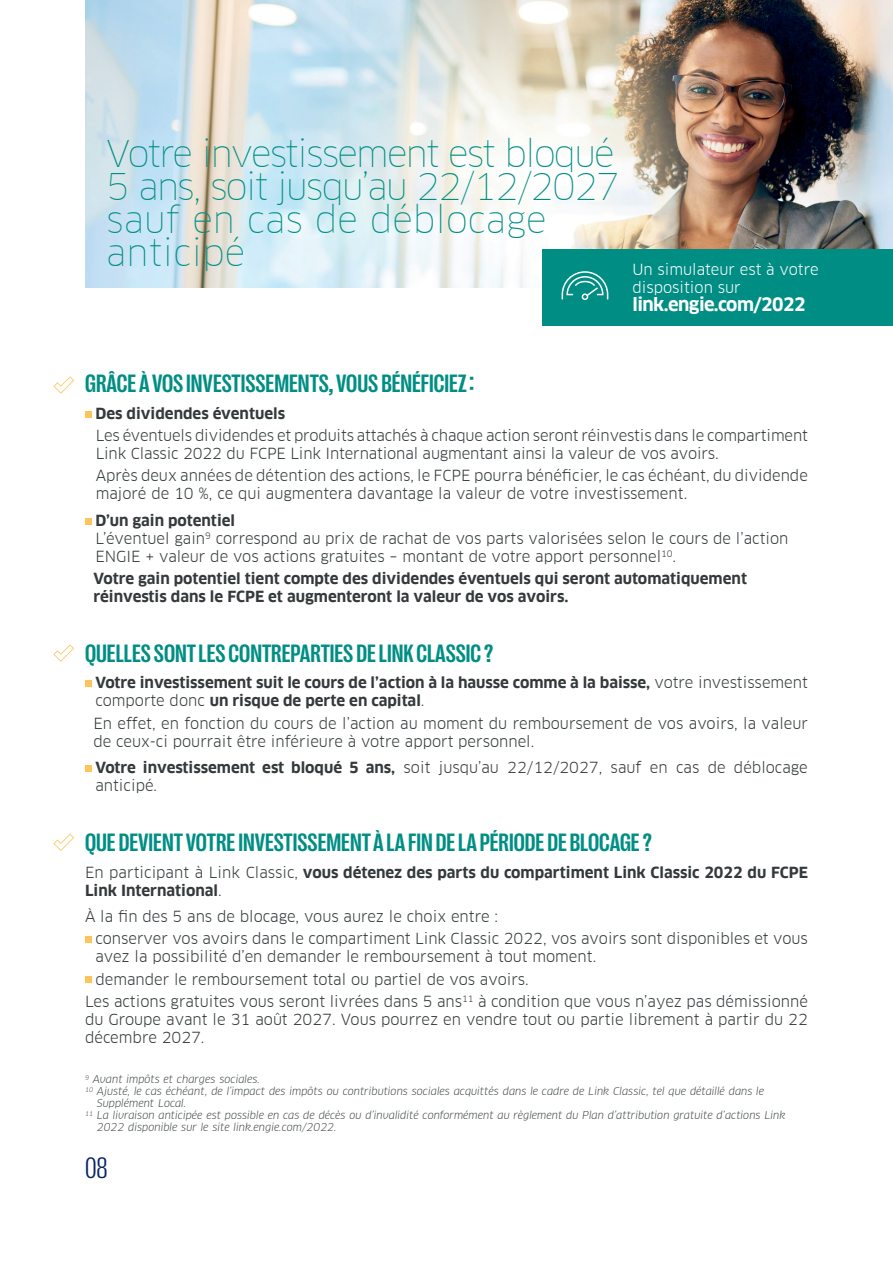
<style>
.page{position:relative;width:893px;height:1263px;background:#fff}
.page>*{position:absolute;margin:0;border:0;box-sizing:border-box;transform-origin:0 0}
.t1{font:100 36px/33px "Clan Offc Pro";letter-spacing:-.05em;color:#008e84}
.t2{font:100 36px/33px "Clan Offc Pro";color:#008e84}
.t3{font:300 condensed 30px "Right Grotesk";color:#052265}
.t4{font:700 condensed 25.5px "Right Grotesk";color:#008e84}
.t5{font:700 18px "Clan Offc Pro";letter-spacing:-.03em;color:#fff}
.t6{font:15px/18px "Clan Offc Pro";color:#343a3c}
.t7{font:700 15px/18px "Clan Offc Pro";color:#343a3c}
.t8{font:15px/18px "Clan Offc Pro";color:#fff}
.t9{font:italic 10.5px/12px "Clan Offc Pro";color:#343a3c}
.s1{font-weight:700}
.s2{font-weight:400}
</style>
<div class="page">
<img style="left:85px;top:0;width:808px;height:287px">
<div style="left:543px;top:249px;width:350px;height:76px;background:#008e84"></div>
<svg style="left:53px;top:376px;width:21px;height:18px"></svg>
<svg style="left:53px;top:644px;width:21px;height:18px"></svg>
<svg style="left:53px;top:834px;width:21px;height:17px"></svg>
<svg style="left:85px;top:411px;width:6px;height:6px"></svg>
<svg style="left:85px;top:518px;width:6px;height:6px"></svg>
<div style="left:85px;top:680px;width:6px;height:7px;background:#fec459"></div>
<svg style="left:85px;top:765px;width:6px;height:6px"></svg>
<div style="left:85px;top:936px;width:6px;height:7px;background:#fec459"></div>
<div style="left:85px;top:976px;width:6px;height:7px;background:#fec459"></div>
<svg style="left:562px;top:271px;width:46px;height:29px"></svg>
<p class="t1" style="left:106px;top:137px;width:515px">Votre investissement est bloqué<br>5 ans, soit jusqu’au 22/12/2027</p>
<p class="t2" style="left:106px;top:203px;width:442px">sauf en cas de déblocage anticipé</p>
<p class="t8" style="left:632px;top:260px;width:188px">Un simulateur est à votre disposition sur</p>
<p class="t5" style="left:632px;top:294px;width:175px">link.engie.com/2022</p>
<p class="t4" style="left:85px;top:370px;width:390px">GRÂCE À VOS INVESTISSEMENTS, VOUS BÉNÉFICIEZ :</p>
<p class="t7" style="left:95px;top:404px;width:191px">Des dividendes éventuels</p>
<p class="t6" style="left:96px;top:426px;width:714px">Les éventuels dividendes et produits attachés à chaque action seront réinvestis dans le compartiment<br>Link Classic 2022 du FCPE Link International augmentant ainsi la valeur de vos avoirs.</p>
<p class="t6" style="left:96px;top:467px;width:714px">Après deux années de détention des actions, le FCPE pourra bénéficier, le cas échéant, du dividende majoré de 10 %, ce qui augmentera davantage la valeur de votre investissement.</p>
<p class="t6" style="left:95px;top:511px;width:695px"><span class="s1">D’un gain potentiel<br></span>L’éventuel gain<sup>9</sup> correspond au prix de rachat de vos parts valorisées selon le cours de l’action<br>ENGIE + valeur de vos actions gratuites – montant de votre apport personnel<sup>10</sup>.</p>
<p class="t7" style="left:94px;top:570px;width:655px">Votre gain potentiel tient compte des dividendes éventuels qui seront automatiquement réinvestis dans le FCPE et augmenteront la valeur de vos avoirs.</p>
<p class="t4" style="left:85px;top:640px;width:410px">QUELLES SONT LES CONTREPARTIES DE LINK CLASSIC ?</p>
<p class="t7" style="left:95px;top:674px;width:714px">Votre investissement suit le cours de l’action à la hausse comme à la baisse, <span class="s2">votre investissement comporte donc</span> un risque de perte en capital<span class="s2">.</span></p>
<p class="t6" style="left:94px;top:714px;width:716px">En effet, en fonction du cours de l’action au moment du remboursement de vos avoirs, la valeur de ceux-ci pourrait être inférieure à votre apport personnel.</p>
<p class="t6" style="left:95px;top:758px;width:714px"><span class="s1">Votre investissement est bloqué 5 ans,</span> soit jusqu’au 22/12/2027, sauf en cas de déblocage anticipé.</p>
<p class="t4" style="left:85px;top:829px;width:568px">QUE DEVIENT VOTRE INVESTISSEMENT À LA FIN DE LA PÉRIODE DE BLOCAGE ?</p>
<p class="t7" style="left:85px;top:863px;width:724px"><span class="s2">En participant à Link Classic,</span> vous détenez des parts du compartiment Link Classic 2022 du FCPE<br>Link International<span class="s2">.</span></p>
<p class="t6" style="left:85px;top:907px;width:414px">À la fin des 5 ans de blocage, vous aurez le choix entre :</p>
<p class="t6" style="left:95px;top:930px;width:714px">conserver vos avoirs dans le compartiment Link Classic 2022, vos avoirs sont disponibles et vous avez la possibilité d’en demander le remboursement à tout moment.</p>
<p class="t6" style="left:95px;top:970px;width:435px">demander le remboursement total ou partiel de vos avoirs.</p>
<p class="t6" style="left:85px;top:992px;width:724px;text-align:justify">Les actions gratuites vous seront livrées dans 5 ans<sup>11</sup> à condition que vous n’ayez pas démissionné du Groupe avant le 31 août 2027. Vous pourrez en vendre tout ou partie librement à partir du 22 décembre 2027.</p>
<p class="t9" style="left:85px;top:1073px;width:177px"><sup>9</sup> Avant impôts et charges sociales.</p>
<p class="t9" style="left:97px;top:1085px;width:669px;text-indent:-12px"><sup>10</sup> Ajusté, le cas échéant, de l’impact des impôts ou contributions sociales acquittés dans le cadre de Link Classic, tel que détaillé dans le<br>Supplément Local.</p>
<p class="t9" style="left:97px;top:1109px;width:690px;text-indent:-12px"><sup>11</sup> La livraison anticipée est possible en cas de décès ou d’invalidité conformément au règlement du Plan d’attribution gratuite d’actions Link<br>2022 disponible sur le site link.engie.com/2022.</p>
<p class="t3" style="left:85px;top:1152px;width:24px">08</p>
</div>
